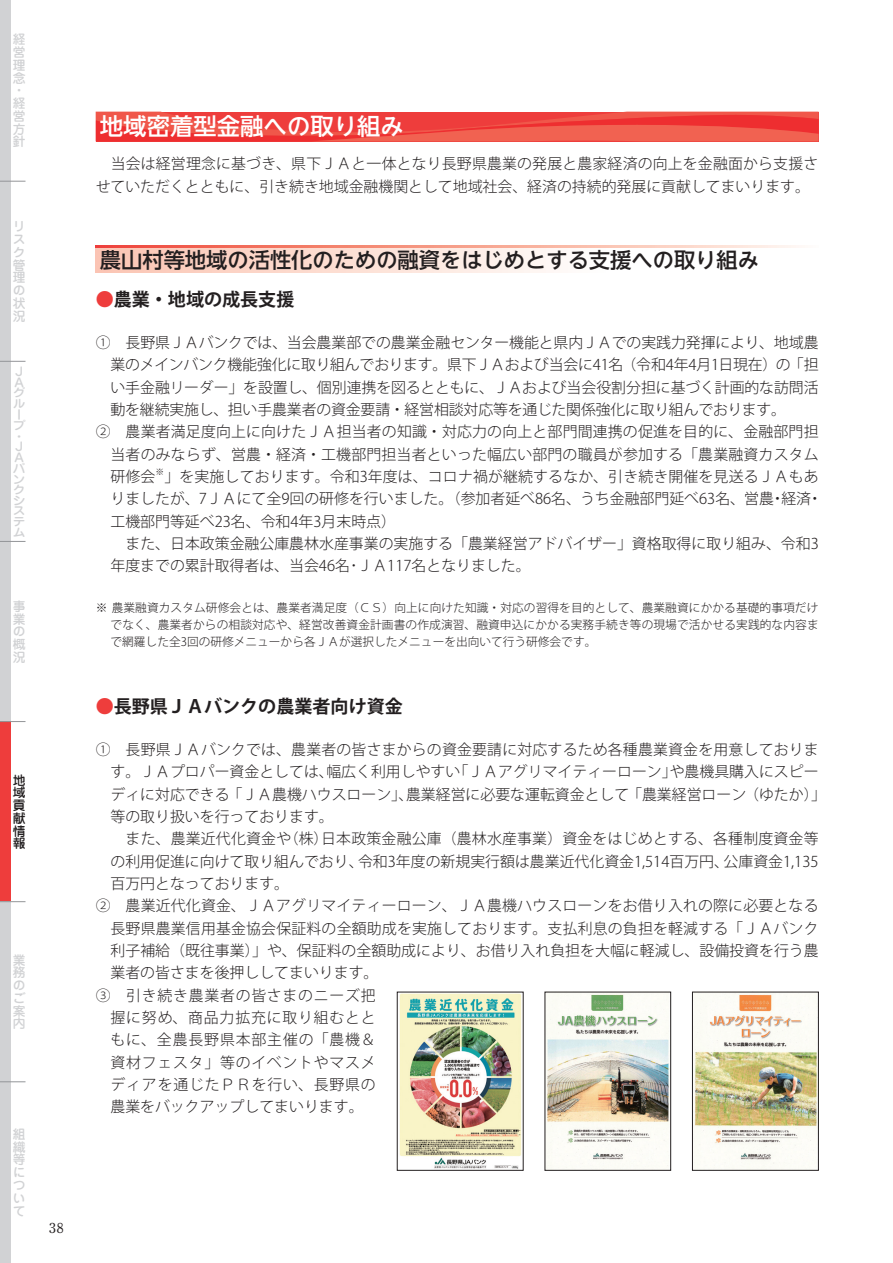
<style>
.page{position:relative;width:893px;height:1263px;background:#fff}
.page>*{position:absolute;margin:0;border:0;box-sizing:border-box;transform-origin:0 0}
.t1{font:500 23.4px "UD Shin Go NT Pr 6 N";color:#fff}
.t2{font:500 21.3px "UD Shin Go NT Pr 6 N";color:#231f20}
.t3{font:700 18px "Koz Go Pr 6 N";color:#231f20}
.t4{font:300 14.85px/22.4px "Koz Go Pr 6 N";color:#231f20}
.t5{font:300 14.85px "Koz Go Pr 6 N";letter-spacing:.05em;color:#231f20}
.t6{font:300 14.85px "Koz Go Pr 6 N";letter-spacing:.055em;color:#231f20}
.t7{font:300 14.85px "Koz Go Pr 6 N";letter-spacing:.06em;color:#231f20}
.t8{font:700 13.8px "Futo Min A101 Pr 6 N";color:#231f20}
.t9{font:500 12.75px/12.8px "Jun 34 Pro";color:#d1d2d4;text-align:justify}
.t10{font:500 12.75px/12.8px "Jun 34 Pro";color:#231f20;text-align:justify}
.t11{font:500 11.85px/10.6px "Jun 34 Pro";color:#d1d2d4;scale:1.08 1}
.t12{font:300 11.7px/17px "Koz Go Pr 6 N";color:#231f20;text-align:justify}
.t13{font:300 8.7px "Koz Go Pr 6 N";color:#231f20}
.s1{color:#ee3d3c}
</style>
<div class="page">
<div style="left:0;top:0;width:11px;height:181px;background:#d1d2d4"></div>
<div style="left:0;top:181px;width:11px;height:180px;background:#d1d2d4"></div>
<div style="left:0;top:361px;width:11px;height:180px;background:#d1d2d4"></div>
<div style="left:0;top:541px;width:11px;height:180px;background:#d1d2d4"></div>
<div style="left:0;top:721px;width:11px;height:181px;background:#ee3d3c"></div>
<div style="left:0;top:902px;width:11px;height:180px;background:#d1d2d4"></div>
<div style="left:0;top:1082px;width:11px;height:181px;background:#d1d2d4"></div>
<svg style="left:0;top:181px;width:26px;height:1px"></svg>
<svg style="left:0;top:361px;width:26px;height:1px"></svg>
<svg style="left:0;top:541px;width:26px;height:1px"></svg>
<svg style="left:0;top:721px;width:26px;height:1px"></svg>
<svg style="left:0;top:901px;width:26px;height:1px"></svg>
<svg style="left:0;top:1081px;width:26px;height:1px"></svg>
<div style="left:96px;top:246px;width:510px;height:26px;background:linear-gradient(to right,#fbc3b1,#fefdfb)"></div>
<svg style="left:96px;top:246px;width:700px;height:2px"></svg>
<img style="left:399px;top:994px;width:122px;height:174px">
<img style="left:694px;top:994px;width:123px;height:174px">
<div style="left:692px;top:992px;width:127px;height:178px;border:1px solid #231f20"></div>
<img style="left:547px;top:994px;width:122px;height:174px">
<svg style="left:96px;top:112px;width:723px;height:29px;background:#ef4841"></svg>
<p class="t9" style="left:13px;top:32px;width:14px;text-align:left">経営理念・経営方針</p>
<p class="t9" style="left:13px;top:219px;width:14px;text-align:left">リスク管理の状況</p>
<p class="t11" style="left:13px;top:364px;width:13px">Ｊ<br>Ａグループ</p>
<p class="t11" style="left:13px;top:430px;width:13px">・<br>Ｊ<br>Ａバンクシステム</p>
<p class="t9" style="left:13px;top:598px;width:14px">事業の概況</p>
<p class="t10" style="left:13px;top:772px;width:14px">地域貢献情報</p>
<p class="t9" style="left:13px;top:952px;width:14px">業務のご案内</p>
<p class="t9" style="left:13px;top:1126px;width:14px">組織等について</p>
<p class="t8" style="left:49px;top:1217px;width:16px">38</p>
<h1 class="t1" style="left:100px;top:108px;width:306px">地域密着型金融への取り組み</h1>
<p class="t4" style="left:96px;top:153px;width:724px">　当会は経営理念に基づき、県下ＪＡと一体となり長野県農業の発展と農家経済の向上を金融面から支援させていただくとともに、引き続き地域金融機関として地域社会、経済の持続的発展に貢献してまいります。</p>
<h2 class="t2" style="left:100px;top:243px;width:661px">農山村等地域の活性化のための融資をはじめとする支援への取り組み</h2>
<p class="t3" style="left:96px;top:289px;width:200px"><span class="s1">●</span>農業・地域の成長支援</p>
<p class="t4" style="left:96px;top:332px;width:724px">①　長野県ＪＡバンクでは、当会農業部での農業金融センター機能と県内ＪＡでの実践力発揮により、地域農</p>
<p class="t4" style="left:110px;top:354px;width:710px">業のメインバンク機能強化に取り組んでおります。県下ＪＡおよび当会に41名（令和4年4月1日現在）の「担</p>
<p class="t4" style="left:110px;top:376px;width:710px">い手金融リーダー」を設置し、個別連携を図るとともに、ＪＡおよび当会役割分担に基づく計画的な訪問活</p>
<p class="t4" style="left:110px;top:399px;width:677px">動を継続実施し、担い手農業者の資金要請・経営相談対応等を通じた関係強化に取り組んでおります。</p>
<p class="t4" style="left:96px;top:421px;width:724px">②　農業者満足度向上に向けたＪＡ担当者の知識・対応力の向上と部門間連携の促進を目的に、金融部門担</p>
<p class="t4" style="left:111px;top:443px;width:710px">当者のみならず、営農・経済・工機部門担当者といった幅広い部門の職員が参加する「農業融資カスタム</p>
<p class="t4" style="left:111px;top:466px;width:46px">研修会</p>
<p class="t13" style="left:156px;top:467px;width:10px">※</p>
<p class="t4" style="left:164px;top:466px;width:656px">」を実施しております。令和3年度は、コロナ禍が継続するなか、引き続き開催を見送るＪＡもあ</p>
<p class="t4" style="left:111px;top:488px;width:713px">りましたが、7ＪＡにて全9回の研修を行いました。（参加者延べ86名、うち金融部門延べ63名、営農・経済・</p>
<p class="t4" style="left:111px;top:510px;width:287px">工機部門等延べ23名、令和4年3月末時点）</p>
<p class="t4" style="left:96px;top:533px;width:725px">　　また、日本政策金融公庫農林水産事業の実施する「農業経営アドバイザー」資格取得に取り組み、令和3</p>
<p class="t4" style="left:111px;top:555px;width:422px">年度までの累計取得者は、当会46名･ＪＡ117名となりました。</p>
<p class="t12" style="left:111px;top:599px;width:710px;text-indent:-15px">※ 農業融資カスタム研修会とは、農業者満足度（ＣＳ）向上に向けた知識・対応の習得を目的として、農業融資にかかる基礎的事項だけでなく、農業者からの相談対応や、経営改善資金計画書の作成演習、融資申込にかかる実務手続き等の現場で活かせる実践的な内容まで網羅した全3回の研修メニューから各ＪＡが選択したメニューを出向いて行う研修会です。</p>
<p class="t3" style="left:96px;top:696px;width:309px"><span class="s1">●</span>長野県ＪＡバンクの農業者向け資金</p>
<p class="t4" style="left:96px;top:739px;width:725px">①　長野県ＪＡバンクでは、農業者の皆さまからの資金要請に対応するため各種農業資金を用意しておりま</p>
<p class="t4" style="left:111px;top:761px;width:709px">す。ＪＡプロパー資金としては、幅広く利用しやすい「ＪＡアグリマイティーローン」や農機具購入にスピー</p>
<p class="t4" style="left:111px;top:783px;width:717px">ディに対応できる「ＪＡ農機ハウスローン」、農業経営に必要な運転資金として「農業経営ローン（ゆたか）」</p>
<p class="t4" style="left:111px;top:806px;width:225px">等の取り扱いを行っております。</p>
<p class="t4" style="left:96px;top:828px;width:724px">　　また、農業近代化資金や（株）日本政策金融公庫（農林水産事業）資金をはじめとする、各種制度資金等</p>
<p class="t4" style="left:111px;top:850px;width:709px">の利用促進に向けて取り組んでおり、令和3年度の新規実行額は農業近代化資金1,514百万円、公庫資金1,135</p>
<p class="t4" style="left:111px;top:873px;width:180px">百万円となっております。</p>
<p class="t4" style="left:96px;top:895px;width:724px">②　農業近代化資金、ＪＡアグリマイティーローン、ＪＡ農機ハウスローンをお借り入れの際に必要となる</p>
<p class="t4" style="left:111px;top:917px;width:709px">長野県農業信用基金協会保証料の全額助成を実施しております。支払利息の負担を軽減する「ＪＡバンク</p>
<p class="t4" style="left:111px;top:940px;width:710px">利子補給（既往事業）」や、保証料の全額助成により、お借り入れ負担を大幅に軽減し、設備投資を行う農</p>
<p class="t4" style="left:111px;top:962px;width:269px">業者の皆さまを後押ししてまいります。</p>
<p class="t5" style="left:96px;top:987px;width:282px">③　引き続き農業者の皆さまのニーズ把</p>
<p class="t6" style="left:111px;top:1009px;width:267px">握に努め、商品力拡充に取り組むとと</p>
<p class="t7" style="left:111px;top:1031px;width:267px">もに、全農長野県本部主催の「農機＆</p>
<p class="t5" style="left:111px;top:1054px;width:267px">資材フェスタ」等のイベントやマスメ</p>
<p class="t6" style="left:111px;top:1076px;width:267px">ディアを通じたＰＲを行い、長野県の</p>
<p class="t4" style="left:111px;top:1096px;width:254px">農業をバックアップしてまいります。</p>
</div>
